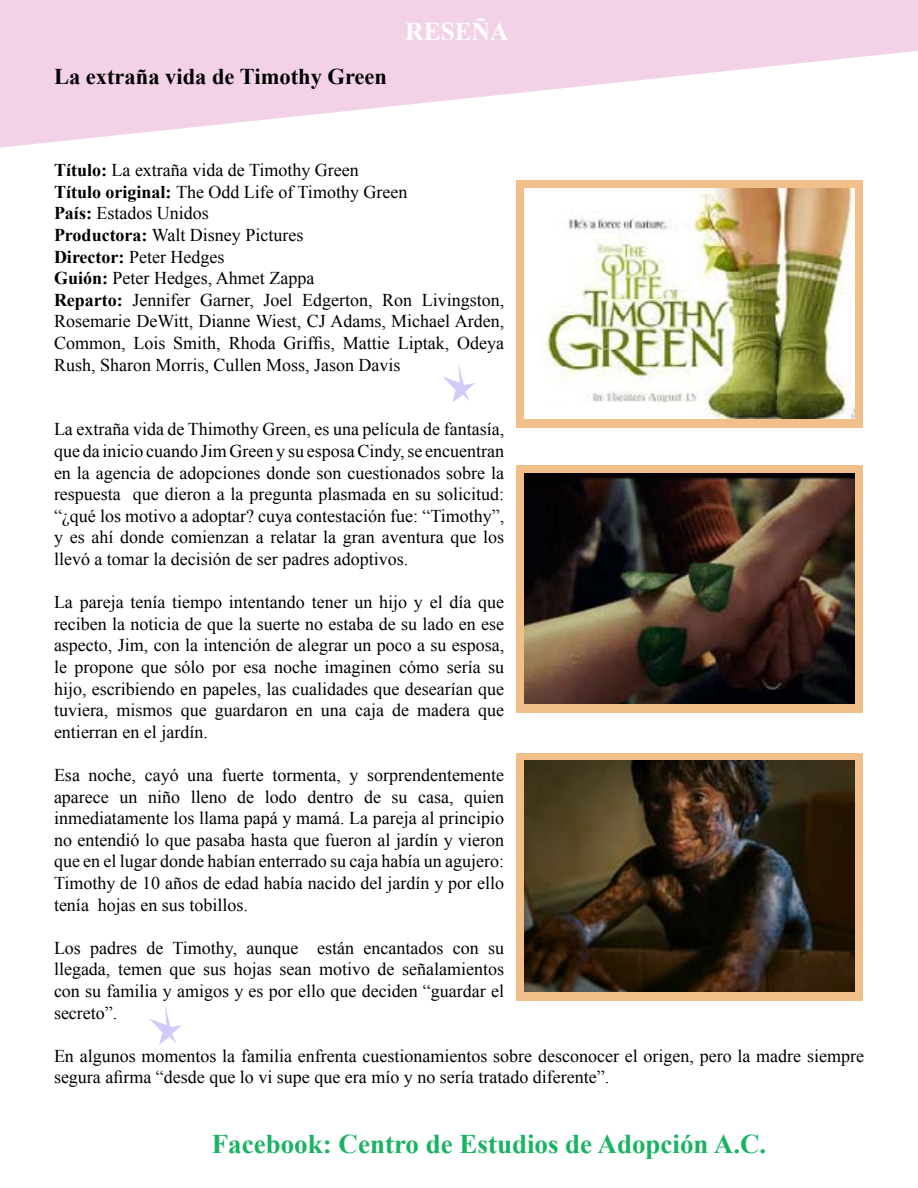
<style>
.page{position:relative;width:918px;height:1188px;background:#fff}
.page>*{position:absolute;margin:0;border:0;box-sizing:border-box;transform-origin:0 0}
.t1{font:700 27px "Times New Roman";color:#19b361}
.t2{font:700 25.5px "Times New Roman";color:#fff}
.t3{font:700 22.5px "Times New Roman";color:#000}
.t4{font:18px/21.6px "Times New Roman";color:#000;text-align:justify}
.s1{font-weight:700}
</style>
<div class="page">
<svg style="left:0;top:0;width:918px;height:148px;fill:#f3d2e8"></svg>
<div style="left:516px;top:180px;width:347px;height:248px;background:#f1bf8a"></div>
<svg style="left:443px;top:363px;width:32px;height:39px"></svg>
<div style="left:516px;top:465px;width:347px;height:247px;background:#f1bf8a"></div>
<div style="left:516px;top:753px;width:347px;height:247px;background:#f1bf8a"></div>
<img style="left:525px;top:473px;width:330px;height:231px">
<img style="left:525px;top:189px;width:330px;height:230px">
<img style="left:525px;top:761px;width:330px;height:230px">
<svg style="left:150px;top:1006px;width:32px;height:39px"></svg>
<p class="t3" style="left:54px;top:61px;width:335px">La extraña vida de Timothy Green</p>
<h2 class="t2" style="left:405px;top:14px;width:105px">RESEÑA</h2>
<p class="t4" style="left:54px;top:159px;width:452px;text-align:left"><span class="s1">Título:</span> La extraña vida de Timothy Green<br><span class="s1">Título original:</span> The Odd Life of Timothy Green<br><span class="s1">País:</span> Estados Unidos<br><span class="s1">Productora:</span> Walt Disney Pictures<br><span class="s1">Director:</span> Peter Hedges<br><span class="s1">Guión:</span> Peter Hedges, Ahmet Zappa<br><span class="s1">Reparto:</span> Jennifer Garner, Joel Edgerton, Ron Livingston, Rosemarie DeWitt, Dianne Wiest, CJ Adams, Michael Arden, Common, Lois Smith, Rhoda Griffis, Mattie Liptak, Odeya Rush, Sharon Morris, Cullen Moss, Jason Davis</p>
<p class="t4" style="left:54px;top:418px;width:452px">La extraña vida de Thimothy Green, es una película de fantasía, que da inicio cuando Jim Green y su esposa Cindy, se encuentran en la agencia de adopciones donde son cuestionados sobre la respuesta que dieron a la pregunta plasmada en su solicitud: “¿qué los motivo a adoptar? cuya contestación fue: “Timothy”, y es ahí donde comienzan a relatar la gran aventura que los llevó a tomar la decisión de ser padres adoptivos.</p>
<p class="t4" style="left:54px;top:591px;width:452px">La pareja tenía tiempo intentando tener un hijo y el día que reciben la noticia de que la suerte no estaba de su lado en ese aspecto, Jim, con la intención de alegrar un poco a su esposa, le propone que sólo por esa noche imaginen cómo sería su hijo, escribiendo en papeles, las cualidades que desearían que tuviera, mismos que guardaron en una caja de madera que entierran en el jardín.</p>
<p class="t4" style="left:54px;top:764px;width:452px">Esa noche, cayó una fuerte tormenta, y sorprendentemente aparece un niño lleno de lodo dentro de su casa, quien inmediatamente los llama papá y mamá. La pareja al principio no entendió lo que pasaba hasta que fueron al jardín y vieron que en el lugar donde habían enterrado su caja había un agujero:<br>Timothy de 10 años de edad había nacido del jardín y por ello tenía hojas en sus tobillos.</p>
<p class="t4" style="left:54px;top:937px;width:452px">Los padres de Timothy, aunque están encantados con su llegada, temen que sus hojas sean motivo de señalamientos con su familia y amigos y es por ello que deciden “guardar el secreto”.</p>
<p class="t4" style="left:54px;top:1045px;width:812px">En algunos momentos la familia enfrenta cuestionamientos sobre desconocer el origen, pero la madre siempre segura afirma “desde que lo vi supe que era mío y no sería tratado diferente”.</p>
<h1 class="t1" style="left:212px;top:1125px;width:556px">Facebook: Centro de Estudios de Adopción A.C.</h1>
</div>
